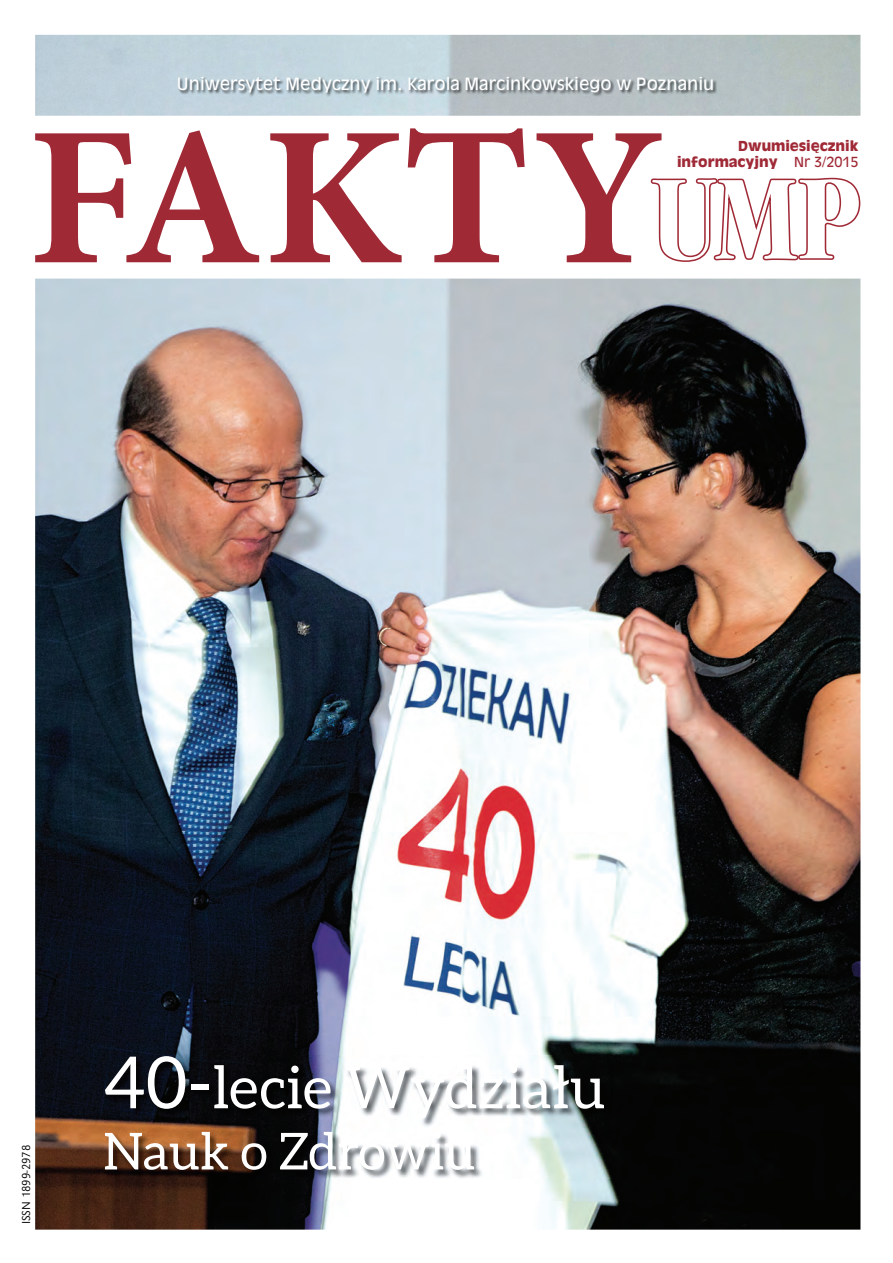
<style>
.page{position:relative;width:893px;height:1263px;background:#fff}
.page>*{position:absolute;margin:0;border:0;box-sizing:border-box;transform-origin:0 0}
.t1{font:58.5px "Aleo";color:#fff}
.t2{font:51px "Aleo";color:#fff}
.t3{font:16.5px "Antique Olive";color:#fff}
.t4{font:700 13.5px/16.2px "Antique Olive";color:#a02936;text-align:right}
.t5{font:300 12px "URW Grotesk TEE";color:#040503}
.s1{font-weight:400}
.s2{font-size:72px}
</style>
<div class="page">
<img style="left:35px;top:279px;width:825px;height:951px">
<svg style="left:650px;top:177px;width:211px;height:190px"></svg>
<svg style="left:35px;top:128px;width:626px;height:134px"></svg>
<img style="left:177px;top:76px;width:539px;height:20px">
<img style="left:104px;top:1056px;width:508px;height:123px">
<p class="t3" style="left:177px;top:77px;width:538px">Uniwersytet Medyczny im. Karola Marcinkowskiego w Poznaniu</p>
<p class="t4" style="left:677px;top:138px;width:183px">Dwumiesięcznik informacyjny <span class="s1">Nr 3/2015</span></p>
<p class="t5" style="left:22px;top:1224px;width:81px;rotate:-90deg">ISSN 1899-2978</p>
<h1 class="t1" style="left:103px;top:1065px;width:504px"><span class="s2">40-</span>lecie Wydziału</h1>
<h2 class="t2" style="left:103px;top:1131px;width:374px">Nauk o Zdrowiu</h2>
</div>
